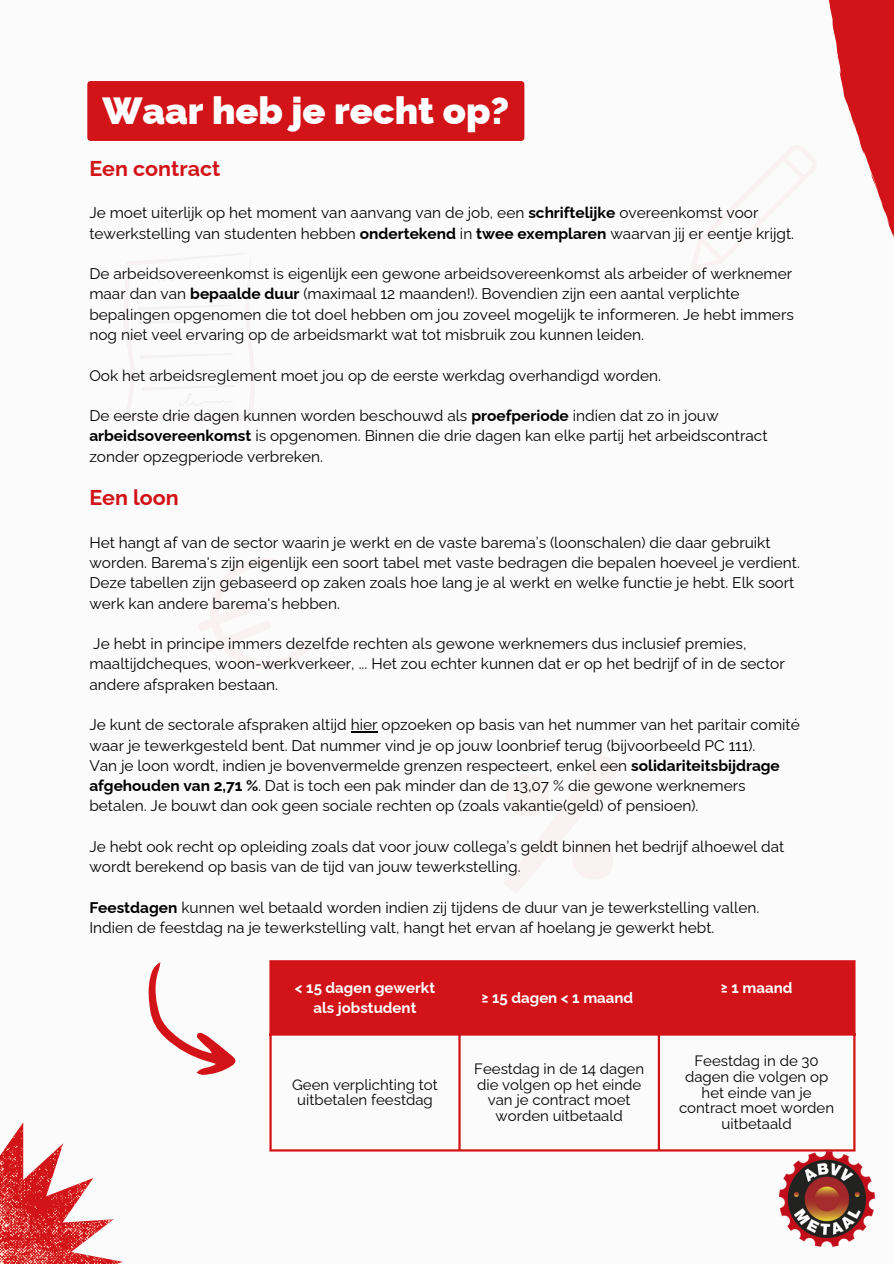
<style>
.page{position:relative;width:894px;height:1264px;background:#fff}
.page>*{position:absolute;margin:0;border:0;box-sizing:border-box;transform-origin:0 0}
.t1{font:900 37.8px "Raleway";color:#fff}
.t2{font:700 21.45px "Raleway";color:#d21317}
.t3{font:15.45px/20.2px "Raleway";color:#000}
.t4{font:15px/15.8px "Raleway";color:#000;text-align:center}
.t5{font:700 15px/20.2px "Raleway";color:#fff;text-align:center}
.s1{font-weight:700}
</style>
<div class="page">
<div style="left:0;top:0;width:893px;height:1263px;background:#fbfbfb"></div>
<svg style="left:0;top:1122px;width:123px;height:141px"></svg>
<div style="left:271px;top:962px;width:582px;height:71px;background:#d21317"></div>
<hr style="left:269px;top:962px;width:2px;height:187px;background:#d21317">
<hr style="left:458px;top:962px;width:2px;height:187px;background:#d21317">
<hr style="left:657px;top:962px;width:2px;height:187px;background:#d21317">
<hr style="left:853px;top:962px;width:2px;height:187px;background:#d21317">
<hr style="left:269px;top:960px;width:586px;height:2px;background:#d21317">
<hr style="left:269px;top:1033px;width:586px;height:2px;background:#d21317">
<hr style="left:269px;top:1149px;width:586px;height:2px;background:#d21317">
<svg style="left:148px;top:962px;width:88px;height:113px"></svg>
<svg style="left:351px;top:731px;width:26px;height:1px"></svg>
<svg style="left:828px;top:0;width:65px;height:236px"></svg>
<div style="left:87px;top:81px;width:437px;height:60px;background:#d21317;border-radius:3px"></div>
<img style="left:778px;top:1150px;width:97px;height:97px">
<p class="t1" style="left:102px;top:89px;width:408px">Waar heb je recht op?</p>
<p class="t2" style="left:89px;top:155px;width:132px">Een contract</p>
<p class="t3" style="left:89px;top:203px;width:706px">Je moet uiterlijk op het moment van aanvang van de job, een <span class="s1">schriftelijke</span> overeenkomst voor tewerkstelling van studenten hebben <span class="s1">ondertekend</span> in <span class="s1">twee exemplaren</span> waarvan jij er eentje krijgt.</p>
<p class="t3" style="left:89px;top:264px;width:705px">De arbeidsovereenkomst is eigenlijk een gewone arbeidsovereenkomst als arbeider of werknemer maar dan van <span class="s1">bepaalde duur</span> (maximaal 12 maanden!). Bovendien zijn een aantal verplichte bepalingen opgenomen die tot doel hebben om jou zoveel mogelijk te informeren. Je hebt immers nog niet veel ervaring op de arbeidsmarkt wat tot misbruik zou kunnen leiden.</p>
<p class="t3" style="left:89px;top:365px;width:573px">Ook het arbeidsreglement moet jou op de eerste werkdag overhandigd worden.</p>
<p class="t3" style="left:89px;top:405px;width:679px">De eerste drie dagen kunnen worden beschouwd als <span class="s1">proefperiode</span> indien dat zo in jouw <span class="s1">arbeidsovereenkomst</span> is opgenomen. Binnen die drie dagen kan elke partij het arbeidscontract zonder opzegperiode verbreken.</p>
<p class="t2" style="left:89px;top:485px;width:91px">Een loon</p>
<p class="t3" style="left:89px;top:532px;width:712px">Het hangt af van de sector waarin je werkt en de vaste barema’s (loonschalen) die daar gebruikt worden. Barema's zijn eigenlijk een soort tabel met vaste bedragen die bepalen hoeveel je verdient.<br>Deze tabellen zijn gebaseerd op zaken zoals hoe lang je al werkt en welke functie je hebt. Elk soort werk kan andere barema's hebben.</p>
<p class="t3" style="left:89px;top:633px;width:696px">Je hebt in principe immers dezelfde rechten als gewone werknemers dus inclusief premies, maaltijdcheques, woon-werkverkeer, ... Het zou echter kunnen dat er op het bedrijf of in de sector andere afspraken bestaan.</p>
<h2 class="t3" style="left:89px;top:714px;width:711px">Je kunt de sectorale afspraken altijd hier opzoeken op basis van het nummer van het paritair comité waar je tewerkgesteld bent. Dat nummer vind je op jouw loonbrief terug (bijvoorbeeld PC 111).</h2>
<p class="t3" style="left:89px;top:755px;width:691px">Van je loon wordt, indien je bovenvermelde grenzen respecteert, enkel een <span class="s1">solidariteitsbijdrage afgehouden van 2,71 %</span>. Dat is toch een pak minder dan de 13,07 % die gewone werknemers betalen. Je bouwt dan ook geen sociale rechten op (zoals vakantie(geld) of pensioen).</p>
<p class="t3" style="left:89px;top:836px;width:696px">Je hebt ook recht op opleiding zoals dat voor jouw collega’s geldt binnen het bedrijf alhoewel dat wordt berekend op basis van de tijd van jouw tewerkstelling.</p>
<p class="t3" style="left:89px;top:897px;width:671px"><span class="s1">Feestdagen</span> kunnen wel betaald worden indien zij tijdens de duur van je tewerkstelling vallen.<br>Indien de feestdag na je tewerkstelling valt, hangt het ervan af hoelang je gewerkt hebt.</p>
<p class="t5" style="left:295px;top:977px;width:142px">&lt; 15 dagen gewerkt als jobstudent</p>
<h1 class="t5" style="left:481px;top:987px;width:153px">≥ 15 dagen &lt; 1 maand</h1>
<p class="t5" style="left:720px;top:977px;width:73px">≥ 1 maand</p>
<h2 class="t4" style="left:292px;top:1076px;width:147px">Geen verplichting tot uitbetalen feestdag</h2>
<p class="t4" style="left:474px;top:1060px;width:171px">Feestdag in de 14 dagen die volgen op het einde van je contract moet worden uitbetaald</p>
<p class="t4" style="left:678px;top:1052px;width:157px">Feestdag in de 30 dagen die volgen op het einde van je contract moet worden uitbetaald</p>
</div>
